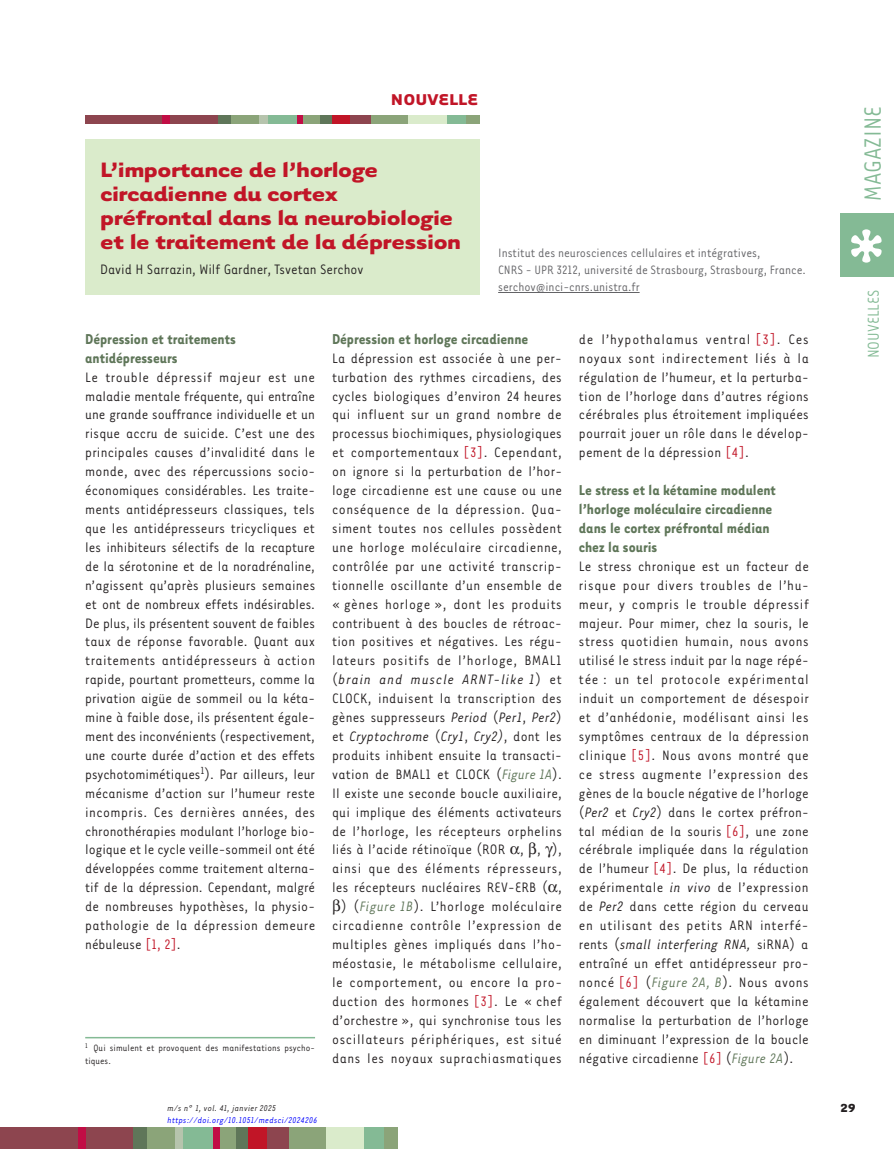
<style>
.page{position:relative;width:894px;height:1149px;background:#fff}
.page>*{position:absolute;margin:0;border:0;box-sizing:border-box;transform-origin:0 0}
.t1{font:27px "Tarzana Nar OT";color:#84ba95}
.t2{font:700 24px/24px "Tarzana Wide OT";letter-spacing:-.02em;color:#c11527}
.t3{font:18px "Tarzana Nar OT";color:#84ba95}
.t4{font:700 18px "Tarzana Wide OT";color:#c11527}
.t5{font:700 16.5px/18.9px "Tarzana Nar OT";color:#5f7659}
.t6{font:15.75px/18.9px "Tarzana Nar OT";letter-spacing:.02em;color:#231f20;text-align:justify}
.t7{font:15.75px "Tarzana Nar OT";color:#231f20}
.t8{font:13.95px/17px "Tarzana Nar OT";color:#636366}
.t9{font:700 13.5px "Tarzana Wide OT";color:#231f20}
.t10{font:10.5px/12.6px "Tarzana Nar OT";letter-spacing:.01em;color:#231f20}
.t11{font:italic 9.75px "Tarzana Nar OT";letter-spacing:.025em;color:#00f}
.t12{font:italic 9.75px "Tarzana Nar OT";letter-spacing:.025em;color:#231f20}
.s1{color:#c11527}
.s2{font-style:italic}
.s3{font-style:italic;color:#5f7659}
</style>
<div class="page">
<div style="left:0;top:1127px;width:134px;height:21px;background:#8d454f"></div>
<div style="left:235px;top:1127px;width:13px;height:21px;background:#5f7659"></div>
<div style="left:78px;top:1127px;width:7px;height:21px;background:#c10d45"></div>
<div style="left:133px;top:1127px;width:22px;height:21px;background:#5f7659"></div>
<div style="left:147px;top:1127px;width:30px;height:21px;background:#8ba479"></div>
<div style="left:175px;top:1127px;width:9px;height:21px;background:#b6c4ad"></div>
<div style="left:183px;top:1127px;width:30px;height:21px;background:#84ba95"></div>
<div style="left:217px;top:1127px;width:19px;height:21px;background:#8ba479"></div>
<div style="left:213px;top:1127px;width:6px;height:21px;background:#c10d45"></div>
<div style="left:248px;top:1127px;width:27px;height:21px;background:#c11527"></div>
<div style="left:287px;top:1127px;width:39px;height:21px;background:#8ba479"></div>
<div style="left:267px;top:1127px;width:21px;height:21px;background:#8d454f"></div>
<div style="left:326px;top:1127px;width:38px;height:21px;background:#daebcb"></div>
<div style="left:364px;top:1127px;width:20px;height:21px;background:#84ba95"></div>
<div style="left:383px;top:1127px;width:14px;height:21px;background:#8ba479"></div>
<div style="left:840px;top:213px;width:53px;height:63px;background:#84ba95"></div>
<svg style="left:851px;top:229px;width:30px;height:33px"></svg>
<hr style="left:498px;top:292px;width:141px;height:1px;background:#636366">
<hr style="left:85px;top:1036px;width:230px;height:2px;background:#84ba95">
<div style="left:85px;top:139px;width:394px;height:155px;background:#daebcb"></div>
<div style="left:85px;top:115px;width:133px;height:9px;background:#8d454f"></div>
<div style="left:218px;top:115px;width:26px;height:9px;background:#5f7659"></div>
<div style="left:318px;top:115px;width:13px;height:9px;background:#5f7659"></div>
<div style="left:231px;top:115px;width:29px;height:9px;background:#8ba479"></div>
<div style="left:267px;top:115px;width:29px;height:9px;background:#84ba95"></div>
<div style="left:446px;top:115px;width:20px;height:9px;background:#84ba95"></div>
<div style="left:301px;top:115px;width:18px;height:9px;background:#8ba479"></div>
<div style="left:465px;top:115px;width:14px;height:9px;background:#8ba479"></div>
<div style="left:370px;top:115px;width:39px;height:9px;background:#8ba479"></div>
<div style="left:408px;top:115px;width:39px;height:9px;background:#daebcb"></div>
<div style="left:259px;top:115px;width:8px;height:9px;background:#b6c4ad"></div>
<div style="left:163px;top:115px;width:7px;height:9px;background:#c10d45"></div>
<div style="left:296px;top:115px;width:6px;height:9px;background:#c10d45"></div>
<div style="left:331px;top:115px;width:27px;height:9px;background:#c11527"></div>
<div style="left:350px;top:115px;width:21px;height:9px;background:#8d454f"></div>
<p class="t4" style="left:391px;top:88px;width:89px">NOUVELLE</p>
<h2 class="t2" style="left:100px;top:156px;width:362px">L’importance de l’horloge circadienne du cortex<br>préfrontal dans la neurobiologie et le traitement de la dépression</h2>
<p class="t7" style="left:100px;top:260px;width:265px">David H Sarrazin, Wilf Gardner, Tsvetan Serchov</p>
<p class="t8" style="left:498px;top:244px;width:309px">Institut des neurosciences cellulaires et intégratives,<br>CNRS - UPR 3212, université de Strasbourg, Strasbourg, France. serchov@inci-cnrs.unistra.fr</p>
<p class="t5" style="left:85px;top:328px;width:152px">Dépression et traitements antidépresseurs</p>
<p class="t6" style="left:85px;top:367px;width:231px">Le trouble dépressif majeur est une maladie mentale fréquente, qui entraîne une grande souffrance individuelle et un risque accru de suicide. C’est une des principales causes d’invalidité dans le monde, avec des répercussions socio&shy;économiques considérables. Les traite&shy;ments antidépresseurs classiques, tels que les antidépresseurs tricycliques et les inhibiteurs sélectifs de la recapture de la sérotonine et de la noradrénaline, n’agissent qu’après plusieurs semaines et ont de nombreux effets indésirables.<br>De plus, ils présentent souvent de faibles taux de réponse favorable. Quant aux traitements antidépresseurs à action rapide, pourtant prometteurs, comme la privation aigüe de sommeil ou la kéta&shy;mine à faible dose, ils présentent égale&shy;ment des inconvénients (respectivement, une courte durée d’action et des effets psychotomimétiques<sup>1</sup>). Par ailleurs, leur mécanisme d’action sur l’humeur reste incompris. Ces dernières années, des chronothérapies modulant l’horloge bio&shy;logique et le cycle veille-sommeil ont été développées comme traitement alterna&shy;tif de la dépression. Cependant, malgré de nombreuses hypothèses, la physio&shy;pathologie de la dépression demeure nébuleuse <span class="s1">[1, 2]</span>.</p>
<p class="t10" style="left:85px;top:1041px;width:231px"><sup>1</sup> Qui simulent et provoquent des manifestations psycho&shy;tiques.</p>
<p class="t5" style="left:332px;top:328px;width:198px">Dépression et horloge circadienne</p>
<p class="t6" style="left:332px;top:348px;width:231px;text-align:center">La dépression est associée à une per&shy;turbation des rythmes circadiens, des cycles biologiques d’environ 24 heures qui influent sur un grand nombre de processus biochimiques, physiologiques et comportementaux <span class="s1">[3]</span>. Cependant, on ignore si la perturbation de l’hor&shy;loge circadienne est une cause ou une conséquence de la dépression. Qua&shy;siment toutes nos cellules possèdent une horloge moléculaire circadienne, contrôlée par une activité transcrip&shy;tionnelle oscillante d’un ensemble de « gènes horloge », dont les produits contribuent à des boucles de rétroac&shy;tion positives et négatives. Les régu&shy;lateurs positifs de l’horloge, BMAL1 (<span class="s2">brain and muscle ARNT-like 1</span>) et CLOCK, induisent la transcription des gènes suppresseurs <span class="s2">Period</span> (<span class="s2">Per1</span>, <span class="s2">Per2</span>) et <span class="s2">Cryptochrome</span> (<span class="s2">Cry1</span>, <span class="s2">Cry2)</span>, dont les produits inhibent ensuite la transacti&shy;vation de BMAL1 et CLOCK (<span class="s3">Figure 1A</span>).<br>Il existe une seconde boucle auxiliaire, qui implique des éléments activateurs de l’horloge, les récepteurs orphelins liés à l’acide rétinoïque (ROR , , ), ainsi que des éléments répresseurs, les récepteurs nucléaires REV-ERB ( , ) (<span class="s3">Figure 1B</span>). L’horloge moléculaire circadienne contrôle l’expression de multiples gènes impliqués dans l’ho&shy;méostasie, le métabolisme cellulaire, le comportement, ou encore la pro&shy;duction des hormones <span class="s1">[3]</span>. Le « chef d’orchestre », qui synchronise tous les oscillateurs périphériques, est situé dans les noyaux suprachiasmatiques</p>
<p class="t12" style="left:167px;top:1102px;width:110px">m/s n° 1, vol. 41, janvier 2025</p>
<p class="t11" style="left:167px;top:1114px;width:151px">https://doi.org/10.1051/medsci/2024206</p>
<p class="t6" style="left:578px;top:329px;width:231px">de l’hypothalamus ventral <span class="s1">[3]</span>. Ces noyaux sont indirectement liés à la régulation de l’humeur, et la perturba&shy;tion de l’horloge dans d’autres régions cérébrales plus étroitement impliquées pourrait jouer un rôle dans le dévelop&shy;pement de la dépression <span class="s1">[4]</span>.</p>
<p class="t5" style="left:578px;top:480px;width:198px">Le stress et la kétamine modulent l’horloge moléculaire circadienne dans le cortex préfrontal médian chez la souris</p>
<p class="t6" style="left:578px;top:556px;width:231px">Le stress chronique est un facteur de risque pour divers troubles de l’hu&shy;meur, y compris le trouble dépressif majeur. Pour mimer, chez la souris, le stress quotidien humain, nous avons utilisé le stress induit par la nage répé&shy;tée : un tel protocole expérimental induit un comportement de désespoir et d’anhédonie, modélisant ainsi les symptômes centraux de la dépression clinique <span class="s1">[5]</span>. Nous avons montré que ce stress augmente l’expression des gènes de la boucle négative de l’horloge (<span class="s2">Per2</span> et <span class="s2">Cry2</span>) dans le cortex préfron&shy;tal médian de la souris <span class="s1">[6]</span>, une zone cérébrale impliquée dans la régulation de l’humeur <span class="s1">[4]</span>. De plus, la réduction expérimentale <span class="s2">in vivo</span> de l’expression de <span class="s2">Per2</span> dans cette région du cerveau en utilisant des petits ARN interfé&shy;rents (<span class="s2">small interfering RNA,</span> siRNA) a entraîné un effet antidépresseur pro&shy;noncé <span class="s1">[6]</span> (<span class="s3">Figure 2A, B</span>). Nous avons également découvert que la kétamine normalise la perturbation de l’horloge en diminuant l’expression de la boucle négative circadienne <span class="s1">[6]</span> (<span class="s3">Figure 2A</span>).</p>
<h1 class="t1" style="left:856px;top:201px;width:96px;rotate:-90deg">MAGAZINE</h1>
<p class="t3" style="left:862px;top:358px;width:70px;rotate:-90deg">NOUVELLES</p>
<p class="t9" style="left:839px;top:1098px;width:17px">29</p>
</div>
